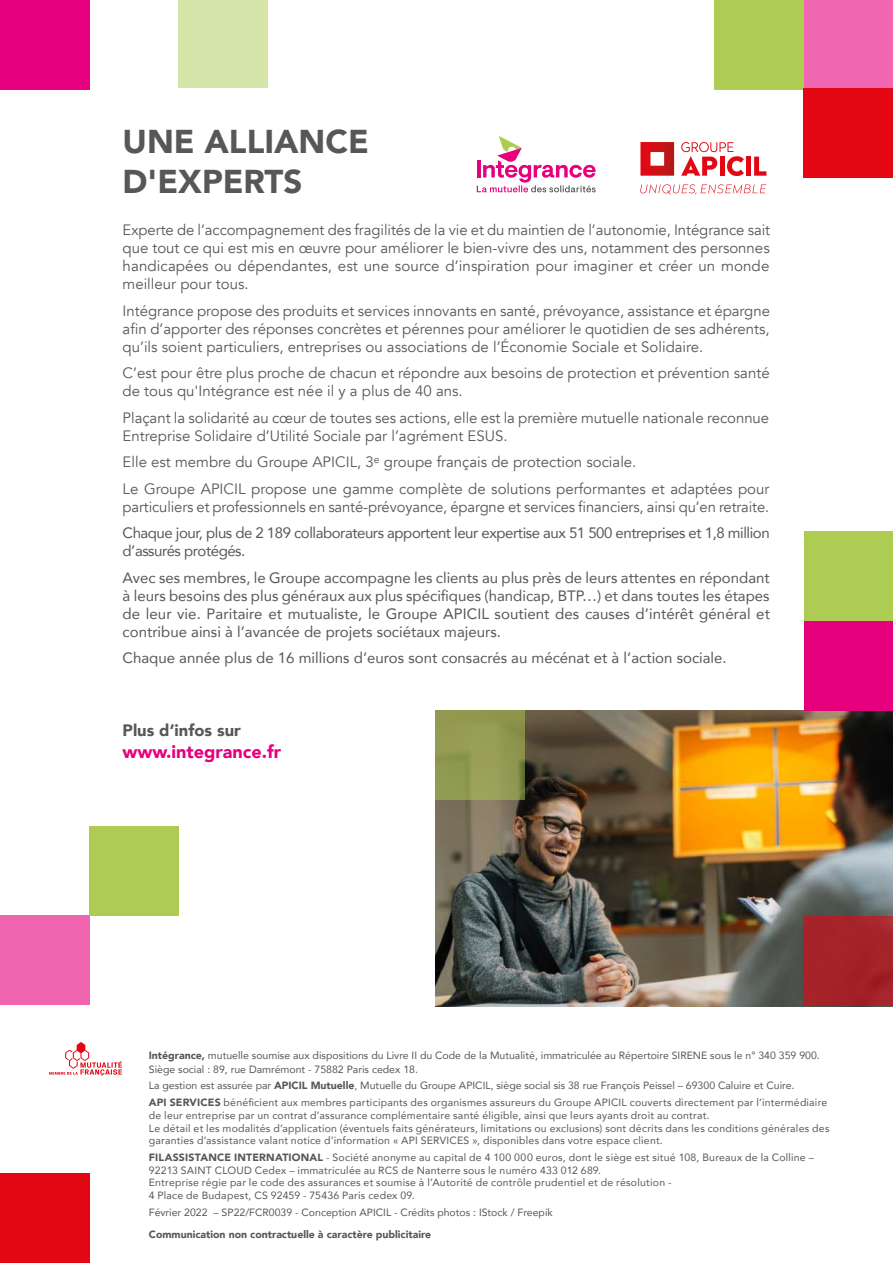
<style>
.page{position:relative;width:893px;height:1263px;background:#fff}
.page>*{position:absolute;margin:0;border:0;box-sizing:border-box;transform-origin:0 0}
.t1{font:900 33px/39.6px "Avenir";color:#575756}
.t2{font:900 18px "Avenir";color:#e6007d}
.t3{font:900 16.5px "Avenir";color:#575756}
.t4{font:15px/18px "Avenir";color:#575756}
.t5{font:15px/18px "Avenir";color:#575756;text-align:justify}
.t6{font:15px/18px "Avenir";letter-spacing:-.03em;color:#575756}
.t7{font:10.5px/12.6px "Avenir";letter-spacing:.02em;color:#575756}
.t8{font:10.5px/13.5px "Avenir";color:#575756}
.t9{font:900 10.5px "Avenir";color:#575756}
.s1{font-weight:900}
.s2{font-style:inherit}
</style>
<div class="page">
<svg style="left:477px;top:136px;width:119px;height:56px"></svg>
<img style="left:435px;top:710px;width:458px;height:296px">
<svg style="left:49px;top:1042px;width:73px;height:34px"></svg>
<svg style="left:640px;top:184px;width:126px;height:10px"></svg>
<svg style="left:640px;top:142px;width:34px;height:34px"></svg>
<svg style="left:681px;top:142px;width:63px;height:34px"></svg>
<div style="left:746px;top:157px;width:5px;height:19px;background:#e30613"></div>
<svg style="left:754px;top:157px;width:12px;height:19px"></svg>
<div style="left:805px;top:531px;width:88px;height:90px;background:#aecc53"></div>
<div style="left:804px;top:917px;width:89px;height:89px;background:#a52329"></div>
<div style="left:805px;top:621px;width:88px;height:89px;background:#e6007d"></div>
<div style="left:0;top:0;width:89px;height:89px;background:#e6007d"></div>
<div style="left:179px;top:0;width:89px;height:88px;background:#d6e5a9"></div>
<div style="left:0;top:916px;width:89px;height:89px;background:#ef64af"></div>
<div style="left:89px;top:826px;width:90px;height:90px;background:#aecc53"></div>
<div style="left:0;top:1174px;width:89px;height:89px;background:#e30613"></div>
<div style="left:804px;top:0;width:89px;height:89px;background:#f066b1"></div>
<div style="left:714px;top:0;width:90px;height:89px;background:#aecc53"></div>
<div style="left:435px;top:710px;width:90px;height:89px;background:#929b51"></div>
<div style="left:804px;top:88px;width:89px;height:89px;background:#e30613"></div>
<h1 class="t1" style="left:123px;top:121px;width:248px">UNE ALLIANCE<br>D'EXPERTS</h1>
<p class="t4" style="left:123px;top:221px;width:649px;text-align:justify">Experte de l’accompagnement des fragilités de la vie et du maintien de l’autonomie, Intégrance sait que tout ce qui est mis en œuvre pour améliorer le bien-vivre des uns, notamment des personnes handicapées ou dépendantes, est une source d’inspiration pour imaginer et créer un monde meilleur pour tous.</p>
<p class="t4" style="left:123px;top:302px;width:649px;text-align:justify">Intégrance propose des produits et services innovants en santé, prévoyance, assistance et épargne afin d’apporter des réponses concrètes et pérennes pour améliorer le quotidien de ses adhérents, qu’ils soient particuliers, entreprises ou associations de l’Économie Sociale et Solidaire.</p>
<p class="t4" style="left:123px;top:364px;width:649px">C’est pour être plus proche de chacun et répondre aux besoins de protection et prévention santé de tous qu'Intégrance est née il y a plus de 40 ans.</p>
<p class="t4" style="left:123px;top:409px;width:648px">Plaçant la solidarité au cœur de toutes ses actions, elle est la première mutuelle nationale reconnue<br>Entreprise Solidaire d’Utilité Sociale par l’agrément ESUS.</p>
<p class="t4" style="left:123px;top:449px;width:648px;line-height:26.5px">Elle est membre du Groupe APICIL, 3<sup>e</sup> groupe français de protection sociale.<br>Le Groupe APICIL propose une gamme complète de solutions performantes et adaptées pour</p>
<p class="t4" style="left:123px;top:498px;width:648px">particuliers et professionnels en santé-prévoyance, épargne et services financiers, ainsi qu’en retraite.</p>
<p class="t6" style="left:123px;top:524px;width:649px">Chaque jour, plus de 2 189 collaborateurs apportent leur expertise aux 51 500 entreprises et 1,8 million d’assurés protégés.</p>
<p class="t5" style="left:123px;top:568px;width:649px">Avec ses membres, le Groupe accompagne les clients au plus près de leurs attentes en répondant à leurs besoins des plus généraux aux plus spécifiques (handicap, BTP…) et dans toutes les étapes de leur vie. Paritaire et mutualiste, le Groupe APICIL soutient des causes d’intérêt général et contribue ainsi à l’avancée de projets sociétaux majeurs.</p>
<p class="t5" style="left:123px;top:649px;width:606px">Chaque année plus de 16 millions d’euros sont consacrés au mécénat et à l’action sociale.</p>
<p class="t3" style="left:123px;top:716px;width:120px">Plus d’infos sur</p>
<p class="t2" style="left:123px;top:736px;width:160px">www.integrance.fr</p>
<p class="t8" style="left:149px;top:1048px;width:672px"><span class="s1">Intégrance,</span> mutuelle soumise aux dispositions du Livre II du Code de la Mutualité, immatriculée au Répertoire SIRENE sous le n° 340 359 900.<br>Siège social : 89, rue Damrémont - 75882 Paris cedex 18.</p>
<p class="t7" style="left:149px;top:1077px;width:680px;line-height:16.8px">La gestion est assurée par <span class="s1">APICIL Mutuelle</span><span class="s2">,</span> Mutuelle du Groupe APICIL, siège social sis 38 rue François Peissel – 69300 Caluire et Cuire.<br><span class="s1">API SERVICES</span> bénéficient aux membres participants des organismes assureurs du Groupe APICIL couverts directement par l’intermédiaire</p>
<p class="t7" style="left:149px;top:1109px;width:682px">de leur entreprise par un contrat d’assurance complémentaire santé éligible, ainsi que leurs ayants droit au contrat.<br>Le détail et les modalités d’application (éventuels faits générateurs, limitations ou exclusions) sont décrits dans les conditions générales des garanties d’assistance valant notice d’information « API SERVICES », disponibles dans votre espace client.</p>
<p class="t7" style="left:149px;top:1151px;width:667px"><span class="s1">FILASSISTANCE INTERNATIONAL</span> - Société anonyme au capital de 4 100 000 euros, dont le siège est situé 108, Bureaux de la Colline – 92213 SAINT CLOUD Cedex – immatriculée au RCS de Nanterre sous le numéro 433 012 689.<br>Entreprise régie par le code des assurances et soumise à l’Autorité de contrôle prudentiel et de résolution -<br>4 Place de Budapest, CS 92459 - 75436 Paris cedex 09.</p>
<p class="t8" style="left:149px;top:1205px;width:405px">Février 2022 – SP22/FCR0039 - Conception APICIL - Crédits photos : IStock / Freepik</p>
<p class="t9" style="left:149px;top:1226px;width:284px">Communication non contractuelle à caractère publicitaire</p>
</div>
